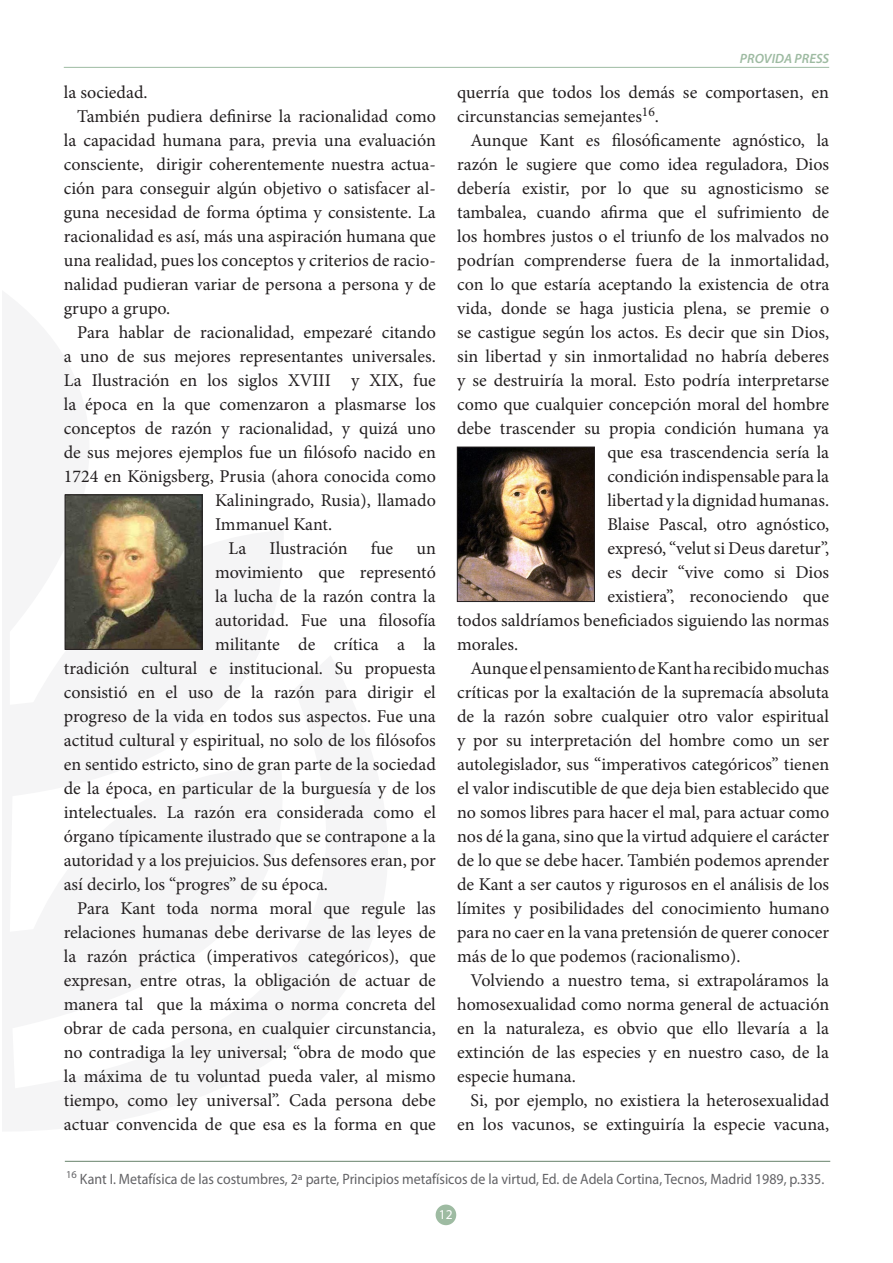
<style>
.page{position:relative;width:893px;height:1263px;background:#fff}
.page>*{position:absolute;margin:0;border:0;box-sizing:border-box;transform-origin:0 0}
.t1{font:18px/24px "Minion Pro";color:#231f20;text-align:justify}
.t2{font:15px "Myriad Pro";color:#636366;scale:.93 1}
.t3{font:italic 600 13.5px "Myriad Pro";color:#9ebba2}
.t4{font:13.5px "Myriad Pro";color:#fff}
</style>
<div class="page">
<div style="left:436px;top:1204px;width:20px;height:21px;background:#9ebba2;border-radius:50%"></div>
<hr style="left:64px;top:67px;width:765px;height:1px;background:#9ebba2">
<img style="left:67px;top:497px;width:133px;height:150px">
<div style="left:65px;top:495px;width:137px;height:154px;border:1px solid #231f20"></div>
<img style="left:459px;top:449px;width:134px;height:151px">
<div style="left:457px;top:447px;width:138px;height:155px;border:1px solid #231f20"></div>
<hr style="left:65px;top:1161px;width:765px;height:1px;background:#68836b">
<p class="t3" style="left:740px;top:50px;width:91px">PROVIDA PRESS</p>
<p class="t1" style="left:64px;top:80px;width:85px">la sociedad.</p>
<p class="t1" style="left:64px;top:104px;width:374px;text-indent:14px">También pudiera definirse la racionalidad como la capacidad humana para, previa una evaluación consciente, dirigir coherentemente nuestra actua&shy;ción para conseguir algún objetivo o satisfacer al&shy;guna necesidad de forma óptima y consistente. La racionalidad es así, más una aspiración humana que una realidad, pues los conceptos y criterios de racio&shy;nalidad pudieran variar de persona a persona y de grupo a grupo.</p>
<p class="t1" style="left:77px;top:320px;width:360px">Para hablar de racionalidad, empezaré citando</p>
<p class="t1" style="left:64px;top:344px;width:374px">a uno de sus mejores representantes universales.</p>
<p class="t1" style="left:64px;top:368px;width:374px">La Ilustración en los siglos XVIII y XIX, fue</p>
<p class="t1" style="left:64px;top:392px;width:374px">la época en la que comenzaron a plasmarse los</p>
<p class="t1" style="left:64px;top:416px;width:374px">conceptos de razón y racionalidad, y quizá uno</p>
<p class="t1" style="left:64px;top:440px;width:374px">de sus mejores ejemplos fue un filósofo nacido en</p>
<p class="t1" style="left:64px;top:464px;width:374px">1724 en Königsberg, Prusia (ahora conocida como</p>
<p class="t1" style="left:215px;top:488px;width:222px">Kaliningrado, Rusia), llamado</p>
<p class="t1" style="left:215px;top:512px;width:119px">Immanuel Kant.</p>
<p class="t1" style="left:229px;top:536px;width:19px">La</p>
<p class="t1" style="left:270px;top:536px;width:79px">Ilustración</p>
<p class="t1" style="left:371px;top:536px;width:24px">fue</p>
<p class="t1" style="left:416px;top:536px;width:21px">un</p>
<p class="t1" style="left:215px;top:560px;width:222px">movimiento que representó</p>
<p class="t1" style="left:215px;top:584px;width:222px">la lucha de la razón contra la</p>
<p class="t1" style="left:215px;top:608px;width:222px">autoridad. Fue una filosofía</p>
<p class="t1" style="left:215px;top:632px;width:222px">militante de crítica a la</p>
<p class="t1" style="left:64px;top:656px;width:374px">tradición cultural e institucional. Su propuesta</p>
<p class="t1" style="left:64px;top:680px;width:374px">consistió en el uso de la razón para dirigir el</p>
<p class="t1" style="left:64px;top:704px;width:374px">progreso de la vida en todos sus aspectos. Fue una</p>
<p class="t1" style="left:64px;top:728px;width:374px">actitud cultural y espiritual, no solo de los filósofos</p>
<p class="t1" style="left:64px;top:752px;width:374px">en sentido estricto, sino de gran parte de la sociedad</p>
<p class="t1" style="left:64px;top:776px;width:374px">de la época, en particular de la burguesía y de los</p>
<p class="t1" style="left:64px;top:800px;width:374px">intelectuales. La razón era considerada como el</p>
<p class="t1" style="left:64px;top:824px;width:374px">órgano típicamente ilustrado que se contrapone a la</p>
<p class="t1" style="left:64px;top:848px;width:374px">autoridad y a los prejuicios. Sus defensores eran, por</p>
<p class="t1" style="left:64px;top:872px;width:266px">así decirlo, los “progres” de su época.</p>
<p class="t1" style="left:64px;top:896px;width:374px;text-indent:14px">Para Kant toda norma moral que regule las relaciones humanas debe derivarse de las leyes de la razón práctica (imperativos categóricos), que expresan, entre otras, la obligación de actuar de manera tal que la máxima o norma concreta del obrar de cada persona, en cualquier circunstancia, no contradiga la ley universal; “obra de modo que la máxima de tu voluntad pueda valer, al mismo tiempo, como ley universal”. Cada persona debe actuar convencida de que esa es la forma en que</p>
<p class="t1" style="left:457px;top:80px;width:373px">querría que todos los demás se comportasen, en circunstancias semejantes<sup>16</sup>.</p>
<p class="t1" style="left:471px;top:128px;width:360px">Aunque Kant es filosóficamente agnóstico, la</p>
<p class="t1" style="left:457px;top:152px;width:374px">razón le sugiere que como idea reguladora, Dios</p>
<p class="t1" style="left:457px;top:176px;width:374px">debería existir, por lo que su agnosticismo se</p>
<p class="t1" style="left:457px;top:200px;width:374px">tambalea, cuando afirma que el sufrimiento de</p>
<p class="t1" style="left:457px;top:224px;width:373px">los hombres justos o el triunfo de los malvados no</p>
<p class="t1" style="left:457px;top:248px;width:374px">podrían comprenderse fuera de la inmortalidad,</p>
<p class="t1" style="left:457px;top:272px;width:374px">con lo que estaría aceptando la existencia de otra</p>
<p class="t1" style="left:457px;top:296px;width:374px">vida, donde se haga justicia plena, se premie o</p>
<p class="t1" style="left:457px;top:320px;width:374px">se castigue según los actos. Es decir que sin Dios,</p>
<p class="t1" style="left:457px;top:344px;width:374px">sin libertad y sin inmortalidad no habría deberes</p>
<p class="t1" style="left:457px;top:368px;width:374px">y se destruiría la moral. Esto podría interpretarse</p>
<p class="t1" style="left:457px;top:392px;width:374px">como que cualquier concepción moral del hombre</p>
<p class="t1" style="left:457px;top:416px;width:374px">debe trascender su propia condición humana ya</p>
<p class="t1" style="left:607px;top:440px;width:223px">que esa trascendencia sería la</p>
<p class="t1" style="left:607px;top:464px;width:223px">condición indispensable para la</p>
<p class="t1" style="left:607px;top:488px;width:223px">libertad y la dignidad humanas.</p>
<p class="t1" style="left:607px;top:512px;width:223px">Blaise Pascal, otro agnóstico,</p>
<p class="t1" style="left:607px;top:536px;width:223px">expresó, “velut si Deus daretur”,</p>
<p class="t1" style="left:607px;top:560px;width:223px">es decir “vive como si Dios</p>
<p class="t1" style="left:607px;top:584px;width:223px">existiera”, reconociendo que</p>
<p class="t1" style="left:457px;top:608px;width:374px">todos saldríamos beneficiados siguiendo las normas</p>
<p class="t1" style="left:457px;top:632px;width:63px">morales.</p>
<p class="t1" style="left:457px;top:656px;width:374px;text-indent:14px">Aunque el pensamiento de Kant ha recibido muchas críticas por la exaltación de la supremacía absoluta de la razón sobre cualquier otro valor espiritual y por su interpretación del hombre como un ser autolegislador, sus “imperativos categóricos” tienen el valor indiscutible de que deja bien establecido que no somos libres para hacer el mal, para actuar como nos dé la gana, sino que la virtud adquiere el carácter de lo que se debe hacer. También podemos aprender de Kant a ser cautos y rigurosos en el análisis de los límites y posibilidades del conocimiento humano para no caer en la vana pretensión de querer conocer más de lo que podemos (racionalismo).</p>
<p class="t1" style="left:457px;top:968px;width:374px;text-indent:14px">Volviendo a nuestro tema, si extrapoláramos la homosexualidad como norma general de actuación en la naturaleza, es obvio que ello llevaría a la extinción de las especies y en nuestro caso, de la especie humana.</p>
<p class="t1" style="left:457px;top:1088px;width:374px;text-align:right">Si, por ejemplo, no existiera la heterosexualidad en los vacunos, se extinguiría la especie vacuna,</p>
<p class="t2" style="left:66px;top:1169px;width:817px"><sup>16</sup> Kant I. Metafísica de las costumbres, 2ª parte, Principios metafísicos de la virtud, Ed. de Adela Cortina, Tecnos, Madrid 1989, p.335.</p>
<p class="t4" style="left:439px;top:1206px;width:15px">12</p>
</div>
